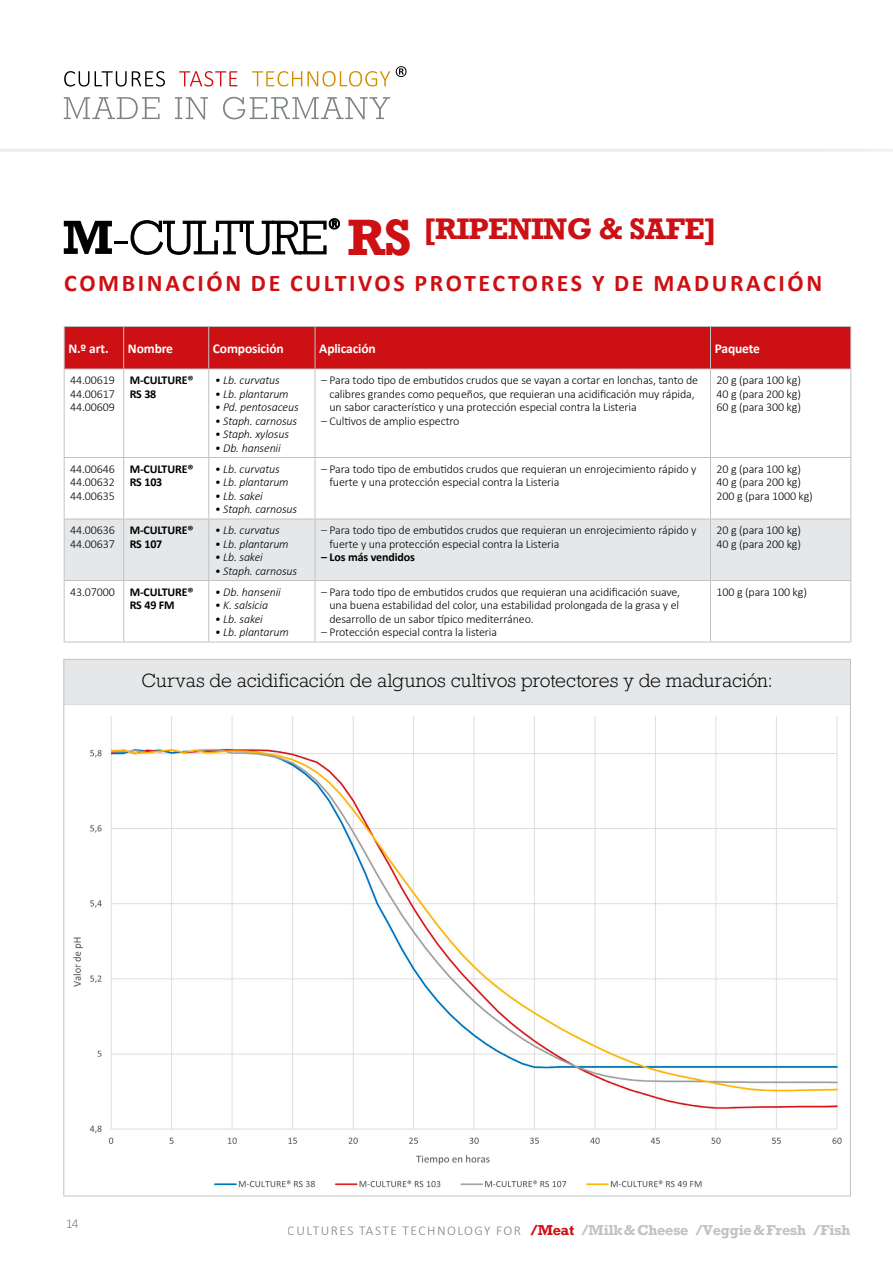
<style>
.page{position:relative;width:893px;height:1263px;background:#fff}
.page>*{position:absolute;margin:0;border:0;box-sizing:border-box;transform-origin:0 0}
.t1{font:700 28.05px "Rockwell Nova";letter-spacing:-.02em;color:#cd1013}
.t2{font:700 24px "Calibri";letter-spacing:.11em;color:#cd1013}
.t3{font:300 18px "Rockwell Nova";letter-spacing:-.005em;color:#000}
.t4{font:700 13.5px "Rockwell Nova";letter-spacing:-.01em;color:#bec3c6}
.t5{font:700 13.5px "Calibri";letter-spacing:-.01em;color:#fff}
.t6{font:300 13.5px "Calibri";color:#7c8286}
.t7{font:300 12px/13.5px "Calibri";letter-spacing:-.01em;color:#000}
.t8{font:italic 300 12px "Calibri";letter-spacing:-.01em;color:#000}
.t9{font:700 12px/13.5px "Calibri";letter-spacing:-.01em;color:#000}
.s1{font-size:48px}
.s2{font-weight:300}
.s3{font-family:"Calibri";font-weight:300;color:#7c8286}
.s4{color:#cd1013}
</style>
<div class="page">
<div style="left:64px;top:659px;width:786px;height:46px;background:#e5e7e9"></div>
<hr style="left:0;top:149px;width:893px;height:3px;background:#ebedee">
<svg style="left:64px;top:71px;width:25px;height:16px"></svg>
<svg style="left:95px;top:71px;width:70px;height:16px"></svg>
<svg style="left:179px;top:71px;width:58px;height:16px"></svg>
<svg style="left:252px;top:71px;width:138px;height:16px"></svg>
<svg style="left:64px;top:97px;width:96px;height:22px"></svg>
<svg style="left:175px;top:97px;width:33px;height:22px"></svg>
<svg style="left:223px;top:97px;width:167px;height:22px"></svg>
<svg style="left:396px;top:66px;width:11px;height:11px"></svg>
<svg style="left:64px;top:218px;width:276px;height:37px"></svg>
<div style="left:65px;top:327px;width:785px;height:42px;background:#cd1013"></div>
<svg style="left:65px;top:458px;width:785px;height:61px"></svg>
<div style="left:65px;top:520px;width:785px;height:60px;background:#e5e7e9"></div>
<svg style="left:65px;top:581px;width:785px;height:61px"></svg>
<hr style="left:64px;top:369px;width:1px;height:88px;background:#bec3c6">
<hr style="left:123px;top:369px;width:1px;height:88px;background:#bec3c6">
<hr style="left:208px;top:369px;width:1px;height:88px;background:#bec3c6">
<hr style="left:315px;top:369px;width:1px;height:88px;background:#bec3c6">
<hr style="left:710px;top:369px;width:1px;height:88px;background:#bec3c6">
<hr style="left:850px;top:369px;width:1px;height:88px;background:#bec3c6">
<hr style="left:64px;top:457px;width:60px;height:1px;background:#bec3c6">
<hr style="left:64px;top:458px;width:1px;height:61px;background:#bec3c6">
<hr style="left:124px;top:457px;width:85px;height:1px;background:#bec3c6">
<hr style="left:123px;top:458px;width:1px;height:61px;background:#bec3c6">
<hr style="left:209px;top:457px;width:106px;height:1px;background:#bec3c6">
<hr style="left:208px;top:458px;width:1px;height:61px;background:#bec3c6">
<hr style="left:315px;top:457px;width:395px;height:1px;background:#bec3c6">
<hr style="left:315px;top:458px;width:1px;height:61px;background:#bec3c6">
<hr style="left:710px;top:457px;width:141px;height:1px;background:#bec3c6">
<hr style="left:710px;top:458px;width:1px;height:61px;background:#bec3c6">
<hr style="left:850px;top:458px;width:1px;height:61px;background:#bec3c6">
<hr style="left:64px;top:519px;width:60px;height:1px;background:#bec3c6">
<hr style="left:64px;top:519px;width:1px;height:61px;background:#bec3c6">
<hr style="left:124px;top:519px;width:85px;height:1px;background:#bec3c6">
<hr style="left:123px;top:519px;width:1px;height:61px;background:#bec3c6">
<hr style="left:209px;top:519px;width:106px;height:1px;background:#bec3c6">
<hr style="left:208px;top:519px;width:1px;height:61px;background:#bec3c6">
<hr style="left:315px;top:519px;width:395px;height:1px;background:#bec3c6">
<hr style="left:315px;top:519px;width:1px;height:61px;background:#bec3c6">
<hr style="left:710px;top:519px;width:141px;height:1px;background:#bec3c6">
<hr style="left:710px;top:519px;width:1px;height:61px;background:#bec3c6">
<hr style="left:850px;top:519px;width:1px;height:61px;background:#bec3c6">
<hr style="left:64px;top:580px;width:60px;height:1px;background:#bec3c6">
<hr style="left:64px;top:581px;width:1px;height:61px;background:#bec3c6">
<hr style="left:124px;top:580px;width:85px;height:1px;background:#bec3c6">
<hr style="left:123px;top:581px;width:1px;height:61px;background:#bec3c6">
<hr style="left:209px;top:580px;width:106px;height:1px;background:#bec3c6">
<hr style="left:208px;top:581px;width:1px;height:61px;background:#bec3c6">
<hr style="left:315px;top:580px;width:395px;height:1px;background:#bec3c6">
<hr style="left:315px;top:581px;width:1px;height:61px;background:#bec3c6">
<hr style="left:710px;top:580px;width:141px;height:1px;background:#bec3c6">
<hr style="left:710px;top:581px;width:1px;height:61px;background:#bec3c6">
<hr style="left:850px;top:581px;width:1px;height:61px;background:#bec3c6">
<hr style="left:64px;top:642px;width:60px;height:1px;background:#bec3c6">
<hr style="left:124px;top:642px;width:85px;height:1px;background:#bec3c6">
<hr style="left:209px;top:642px;width:106px;height:1px;background:#bec3c6">
<hr style="left:315px;top:642px;width:395px;height:1px;background:#bec3c6">
<hr style="left:710px;top:642px;width:141px;height:1px;background:#bec3c6">
<hr style="left:64px;top:326px;width:60px;height:1px;background:#bec3c6">
<hr style="left:64px;top:327px;width:1px;height:42px;background:#bec3c6">
<hr style="left:124px;top:326px;width:85px;height:1px;background:#bec3c6">
<hr style="left:209px;top:326px;width:106px;height:1px;background:#bec3c6">
<hr style="left:315px;top:326px;width:395px;height:1px;background:#bec3c6">
<hr style="left:710px;top:326px;width:141px;height:1px;background:#bec3c6">
<hr style="left:64px;top:369px;width:60px;height:1px;background:#bec3c6">
<hr style="left:124px;top:369px;width:85px;height:1px;background:#bec3c6">
<hr style="left:209px;top:369px;width:106px;height:1px;background:#bec3c6">
<hr style="left:315px;top:369px;width:395px;height:1px;background:#bec3c6">
<hr style="left:710px;top:369px;width:141px;height:1px;background:#bec3c6">
<hr style="left:123px;top:327px;width:1px;height:42px;background:#bec3c6">
<hr style="left:208px;top:327px;width:1px;height:42px;background:#bec3c6">
<hr style="left:315px;top:327px;width:1px;height:42px;background:#bec3c6">
<hr style="left:710px;top:327px;width:1px;height:42px;background:#bec3c6">
<hr style="left:850px;top:327px;width:1px;height:42px;background:#bec3c6">
<img style="left:73px;top:716px;width:769px;height:472px">
<h1 class="t1" style="left:347px;top:210px;width:371px"><span class="s1">RS</span> [RIPENING &amp; SAFE]</h1>
<h2 class="t2" style="left:64px;top:266px;width:759px">COMBINACIÓN DE CULTIVOS PROTECTORES Y DE MADURACIÓN</h2>
<p class="t5" style="left:68px;top:339px;width:42px">N.º art.</p>
<p class="t5" style="left:128px;top:339px;width:47px">Nombre</p>
<p class="t5" style="left:213px;top:339px;width:72px">Composición</p>
<p class="t5" style="left:319px;top:339px;width:58px">Aplicación</p>
<p class="t5" style="left:715px;top:339px;width:47px">Paquete</p>
<p class="t7" style="left:70px;top:373px;width:46px;text-align:justify">44.00619<br>44.00617<br>44.00609</p>
<p class="t9" style="left:130px;top:373px;width:65px">M-CULTURE®<br>RS 38</p>
<p class="t8" style="left:215px;top:373px;width:67px">• Lb. curvatus</p>
<p class="t7" style="left:716px;top:373px;width:86px;text-align:justify">20 g (para 100 kg)<br>40 g (para 200 kg)<br>60 g (para 300 kg)</p>
<p class="t7" style="left:329px;top:373px;width:370px;text-indent:-8px">– Para todo tipo de embutidos crudos que se vayan a cortar en lonchas, tanto de calibres grandes como pequeños, que requieran una acidificación muy rápida, un sabor característico y una protección especial contra la Listeria</p>
<p class="t7" style="left:321px;top:414px;width:140px">– Cultivos de amplio espectro</p>
<p class="t8" style="left:215px;top:386px;width:75px">• Lb. plantarum</p>
<p class="t8" style="left:215px;top:400px;width:85px">• Pd. pentosaceus</p>
<p class="t8" style="left:215px;top:413px;width:84px">• Staph. carnosus</p>
<p class="t8" style="left:215px;top:427px;width:76px">• Staph. xylosus</p>
<p class="t8" style="left:215px;top:440px;width:68px">• Db. hansenii</p>
<p class="t7" style="left:70px;top:462px;width:46px;text-align:justify">44.00646<br>44.00632<br>44.00635</p>
<p class="t9" style="left:130px;top:462px;width:65px">M-CULTURE®<br>RS 103</p>
<p class="t8" style="left:215px;top:461px;width:67px">• Lb. curvatus</p>
<p class="t8" style="left:215px;top:475px;width:75px">• Lb. plantarum</p>
<p class="t8" style="left:215px;top:488px;width:50px">• Lb. sakei</p>
<p class="t8" style="left:215px;top:502px;width:84px">• Staph. carnosus</p>
<p class="t7" style="left:70px;top:523px;width:46px">44.00636<br>44.00637</p>
<p class="t9" style="left:130px;top:523px;width:65px">M-CULTURE®<br>RS 107</p>
<p class="t8" style="left:215px;top:523px;width:67px">• Lb. curvatus</p>
<p class="t8" style="left:215px;top:536px;width:75px">• Lb. plantarum</p>
<p class="t8" style="left:215px;top:550px;width:50px">• Lb. sakei</p>
<p class="t8" style="left:215px;top:563px;width:84px">• Staph. carnosus</p>
<p class="t9" style="left:130px;top:585px;width:65px;text-indent:-60px"><span class="s2">43.07000</span> M-CULTURE®<br>RS 49 FM</p>
<p class="t8" style="left:215px;top:584px;width:68px">• Db. hansenii</p>
<p class="t8" style="left:215px;top:598px;width:55px">• K. salsicia</p>
<p class="t8" style="left:215px;top:611px;width:50px">• Lb. sakei</p>
<p class="t8" style="left:215px;top:625px;width:75px">• Lb. plantarum</p>
<p class="t7" style="left:329px;top:462px;width:368px;text-indent:-8px">– Para todo tipo de embutidos crudos que requieran un enrojecimiento rápido y fuerte y una protección especial contra la Listeria</p>
<p class="t7" style="left:716px;top:462px;width:98px">20 g (para 100 kg)<br>40 g (para 200 kg)<br>200 g (para 1000 kg)</p>
<p class="t7" style="left:329px;top:523px;width:368px;text-indent:-8px">– Para todo tipo de embutidos crudos que requieran un enrojecimiento rápido y fuerte y una protección especial contra la Listeria</p>
<p class="t9" style="left:321px;top:550px;width:95px">– Los más vendidos</p>
<p class="t7" style="left:330px;top:585px;width:352px;text-align:justify;text-indent:-8px">– Para todo tipo de embutidos crudos que requieran una acidificación suave, una buena estabilidad del color, una estabilidad prolongada de la grasa y el desarrollo de un sabor típico mediterráneo.</p>
<p class="t7" style="left:321px;top:625px;width:178px">– Protección especial contra la listeria</p>
<p class="t7" style="left:716px;top:523px;width:86px">20 g (para 100 kg)<br>40 g (para 200 kg)</p>
<p class="t7" style="left:716px;top:585px;width:92px">100 g (para 100 kg)</p>
<h3 class="t3" style="left:141px;top:669px;width:633px">Curvas de acidificación de algunos cultivos protectores y de maduración:</h3>
<p class="t6" style="left:65px;top:1215px;width:15px">14</p>
<p class="t4" style="left:288px;top:1221px;width:564px"><span class="s3">CULTURES TASTE TECHNOLOGY FOR</span> <span class="s4">/Meat</span> /Milk&amp;Cheese /Veggie&amp;Fresh /Fish</p>
</div>
